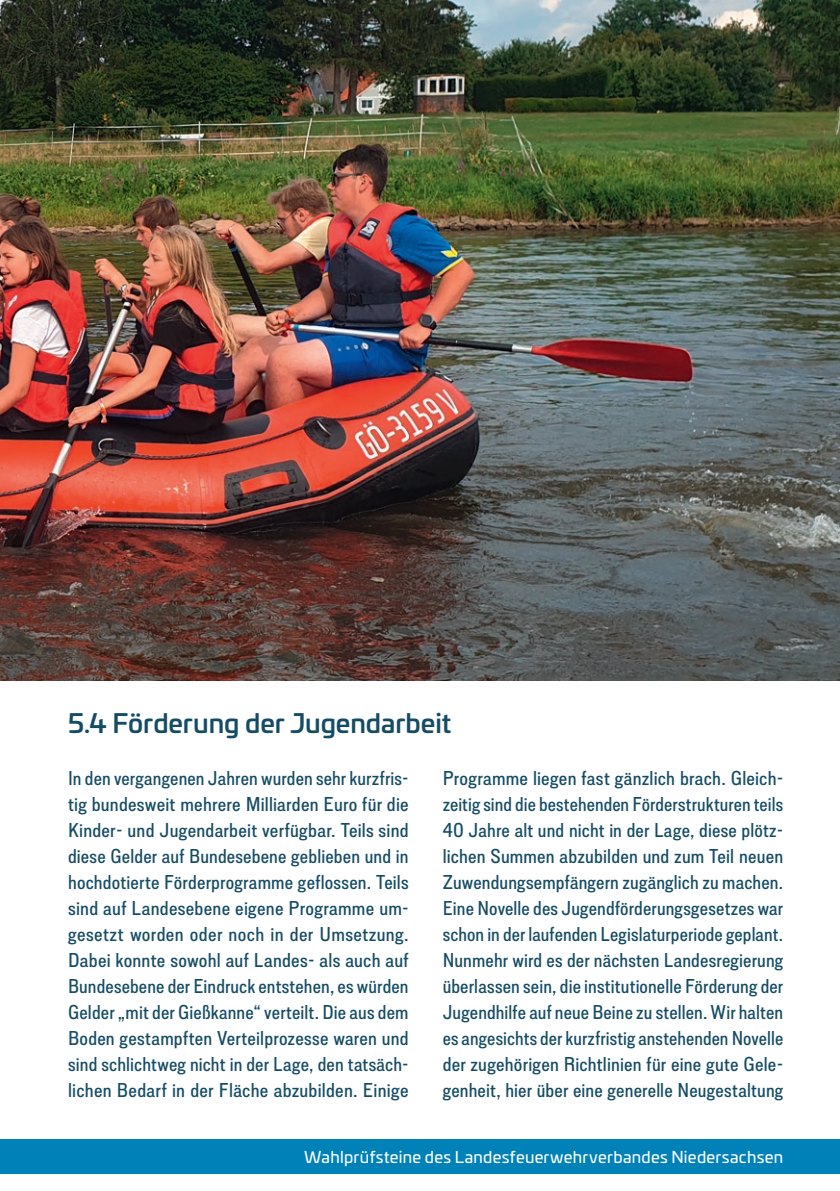
<style>
.page{position:relative;width:840px;height:1191px;background:#fff}
.page>*{position:absolute;margin:0;border:0;box-sizing:border-box;transform-origin:0 0}
.t1{font:500 26px "Univia Pro";letter-spacing:-.005em;color:#154c65}
.t2{font:500 20px/26px "Lorimer No 2";letter-spacing:.01em;color:#154c65;text-align:justify}
.t3{font:16px "Univia Pro";letter-spacing:.015em;color:#fff}
</style>
<div class="page">
<img style="left:0;top:0;width:839px;height:681px">
<div style="left:0;top:1140px;width:839px;height:34px;background:#0082b8"></div>
<h1 class="t1" style="left:68px;top:703px;width:384px">5.4 Förderung der Jugendarbeit</h1>
<p class="t2" style="left:68px;top:764px;width:342px">In den vergangenen Jahren wurden sehr kurzfris&shy;tig bundesweit mehrere Milliarden Euro für die Kinder- und Jugendarbeit verfügbar. Teils sind diese Gelder auf Bundesebene geblieben und in hochdotierte Förderprogramme geflossen. Teils sind auf Landesebene eigene Programme um&shy;gesetzt worden oder noch in der Umsetzung.<br>Dabei konnte sowohl auf Landes- als auch auf Bundesebene der Eindruck entstehen, es würden Gelder „mit der Gießkanne“ verteilt. Die aus dem Boden gestampften Verteilprozesse waren und sind schlichtweg nicht in der Lage, den tatsäch&shy;lichen Bedarf in der Fläche abzubilden. Einige</p>
<p class="t2" style="left:442px;top:764px;width:342px">Programme liegen fast gänzlich brach. Gleich&shy;zeitig sind die bestehenden Förderstrukturen teils 40 Jahre alt und nicht in der Lage, diese plötz&shy;lichen Summen abzubilden und zum Teil neuen Zuwendungsempfängern zugänglich zu machen.<br>Eine Novelle des Jugendförderungsgesetzes war schon in der laufenden Legislaturperiode geplant.<br>Nunmehr wird es der nächsten Landesregierung überlassen sein, die institutionelle Förderung der Jugendhilfe auf neue Beine zu stellen. Wir halten es angesichts der kurzfristig anstehenden Novelle der zugehörigen Richtlinien für eine gute Gele&shy;genheit, hier über eine generelle Neugestaltung</p>
<p class="t3" style="left:304px;top:1145px;width:480px">Wahlprüfsteine des Landesfeuerwehrverbandes Niedersachsen</p>
</div>
